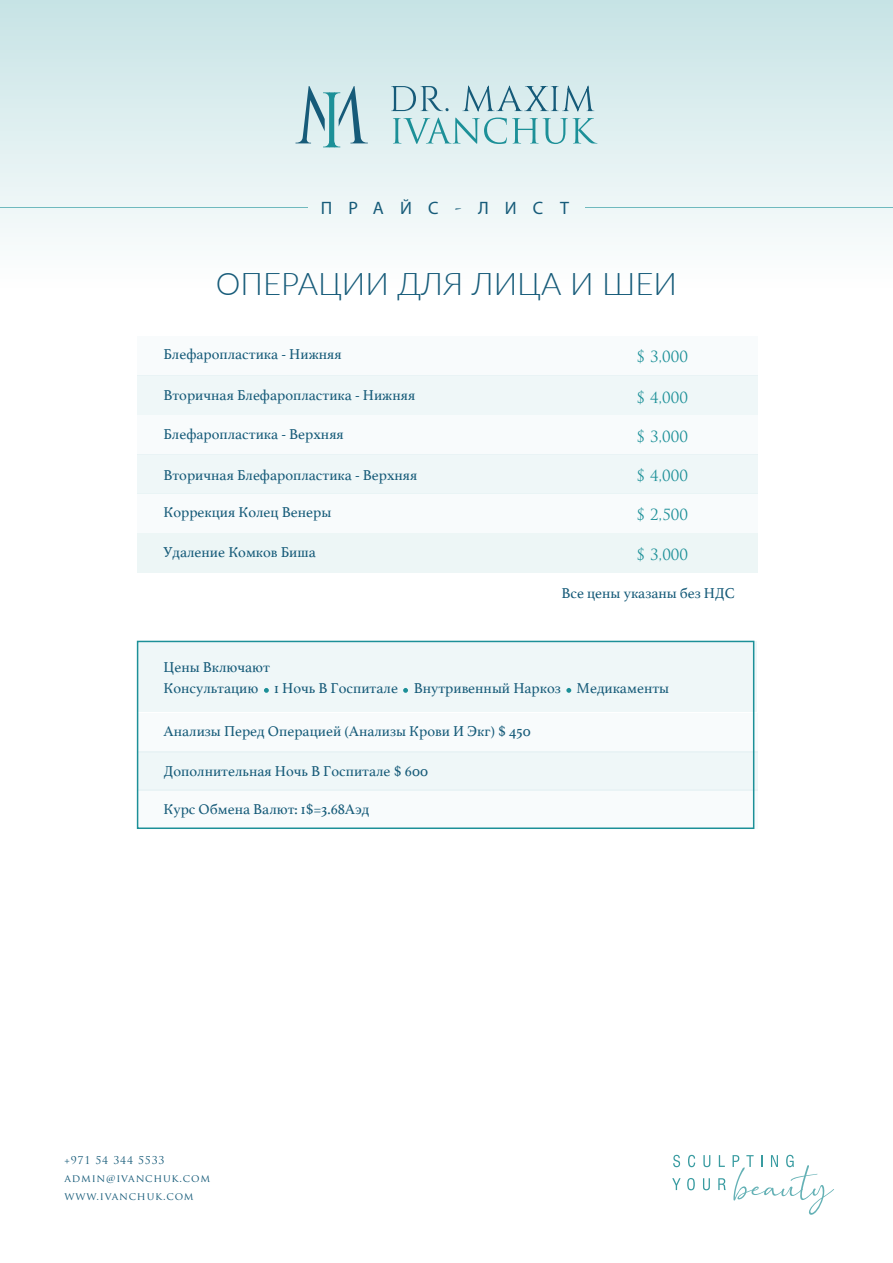
<style>
.page{position:relative;width:893px;height:1263px;background:#fff}
.page>*{position:absolute;margin:0;border:0;box-sizing:border-box;transform-origin:0 0}
.t1{font:300 31.2px "Lato";color:#165b79}
.t2{font:18px "Myriad Pro";letter-spacing:.9em;color:#165b79}
.t3{font:15px/21px "Athelas";color:#165b79}
.t4{font:15px "Trajan Pro";color:#1c9098}
.t5{font:10.5px/18px "Trajan Pro";letter-spacing:.08em;color:#165b79}
.s1{font-family:"Trajan Pro"}
</style>
<div class="page">
<div style="left:0;top:0;width:893px;height:449px;background:linear-gradient(to bottom,#cde6e8,#fff)"></div>
<svg style="left:295px;top:86px;width:73px;height:61px"></svg>
<svg style="left:391px;top:86px;width:58px;height:25px"></svg>
<svg style="left:462px;top:86px;width:132px;height:26px"></svg>
<svg style="left:393px;top:118px;width:204px;height:26px"></svg>
<hr style="left:0;top:207px;width:307px;height:1px;background:#1c9098">
<hr style="left:586px;top:207px;width:307px;height:1px;background:#1c9098">
<svg style="left:673px;top:1155px;width:7px;height:12px"></svg>
<svg style="left:688px;top:1155px;width:7px;height:12px"></svg>
<svg style="left:703px;top:1155px;width:7px;height:12px"></svg>
<svg style="left:719px;top:1155px;width:6px;height:12px"></svg>
<svg style="left:672px;top:1178px;width:9px;height:12px"></svg>
<svg style="left:687px;top:1178px;width:8px;height:12px"></svg>
<svg style="left:703px;top:1178px;width:7px;height:12px"></svg>
<svg style="left:718px;top:1178px;width:8px;height:12px"></svg>
<svg style="left:733px;top:1155px;width:101px;height:60px"></svg>
<div style="left:137px;top:790px;width:621px;height:39px;background:#f8fbfc"></div>
<div style="left:137px;top:713px;width:621px;height:39px;background:#f8fbfc"></div>
<div style="left:137px;top:752px;width:621px;height:39px;background:#eff7f8"></div>
<div style="left:137px;top:641px;width:619px;height:70px;background:#eff7f8"></div>
<svg style="left:264px;top:688px;width:5px;height:5px"></svg>
<svg style="left:403px;top:688px;width:5px;height:5px"></svg>
<svg style="left:566px;top:688px;width:5px;height:5px"></svg>
<div style="left:137px;top:641px;width:617px;height:188px;border:2px solid #1c9098"></div>
<div style="left:137px;top:336px;width:620px;height:39px;background:#f8fbfc"></div>
<div style="left:137px;top:415px;width:620px;height:39px;background:#f8fbfc"></div>
<div style="left:137px;top:375px;width:620px;height:40px;background:#eff7f8"></div>
<div style="left:137px;top:454px;width:620px;height:39px;background:#eff7f8"></div>
<div style="left:137px;top:493px;width:621px;height:40px;background:#f8fbfc"></div>
<div style="left:137px;top:533px;width:621px;height:39px;background:#edf6f6"></div>
<p class="t2" style="left:321px;top:196px;width:250px">ПРАЙС<span class="s1">-</span>ЛИСТ</p>
<h1 class="t1" style="left:216px;top:262px;width:463px">ОПЕРАЦИИ ДЛЯ ЛИЦА И ШЕИ</h1>
<p class="t3" style="left:163px;top:343px;width:180px">Блефаропластика - Нижняя</p>
<p class="t4" style="left:637px;top:347px;width:53px">$ 3,000</p>
<p class="t3" style="left:163px;top:384px;width:253px">Вторичная Блефаропластика - Нижняя</p>
<p class="t4" style="left:637px;top:388px;width:53px">$ 4,000</p>
<p class="t3" style="left:163px;top:423px;width:182px">Блефаропластика - Верхняя</p>
<p class="t4" style="left:637px;top:427px;width:53px">$ 3,000</p>
<p class="t3" style="left:163px;top:464px;width:255px">Вторичная Блефаропластика - Верхняя</p>
<p class="t4" style="left:637px;top:466px;width:53px">$ 4,000</p>
<p class="t3" style="left:164px;top:501px;width:169px">Коррекция Колец Венеры</p>
<p class="t4" style="left:637px;top:505px;width:53px">$ 2,500</p>
<p class="t3" style="left:164px;top:541px;width:154px">Удаление Комков Биша</p>
<p class="t4" style="left:637px;top:544px;width:53px">$ 3,000</p>
<p class="t3" style="left:561px;top:582px;width:175px">Все цены указаны без НДС</p>
<p class="t3" style="left:164px;top:656px;width:507px">Цены Включают<br>Консультацию 1 Ночь В Госпитале Внутривенный Наркоз Медикаменты</p>
<p class="t3" style="left:164px;top:720px;width:369px">Анализы Перед Операцией (Анализы Крови И Экг) $ 450</p>
<p class="t3" style="left:164px;top:760px;width:266px">Дополнительная Ночь В Госпитале $ 600</p>
<p class="t3" style="left:164px;top:798px;width:207px">Курс Обмена Валют: 1$=3.68Аэд</p>
<p class="t5" style="left:65px;top:1151px;width:147px">+971 54 344 5533<br>ADMIN@IVANCHUK.COM<br>WWW.IVANCHUK.COM</p>
</div>
